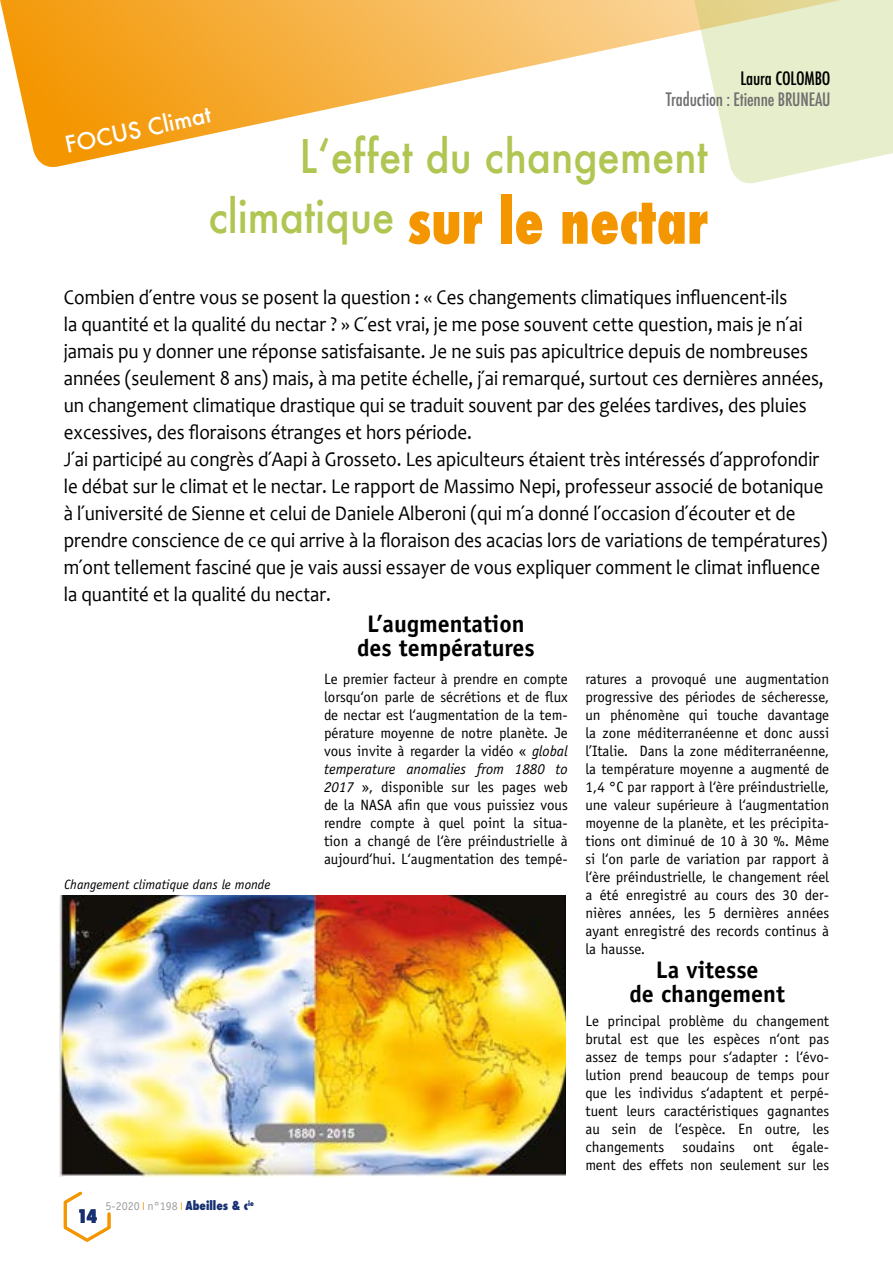
<style>
.page{position:relative;width:893px;height:1263px;background:#fff}
.page>*{position:absolute;margin:0;border:0;box-sizing:border-box;transform-origin:0 0}
.t1{font:800 condensed 60px "Futura";color:#f49600;scale:.9 1}
.t2{font:500 45px "Futura";color:#b0c652;scale:.9 1}
.t3{font:700 24px/24px "Officina Sans";color:#000;text-align:center}
.t4{font:500 22.5px "Futura";color:#fff}
.t5{font:21px/27px "Candara";color:#000;scale:.9 1}
.t6{font:500 condensed 18px "Futura";letter-spacing:-.01em;color:#706f6f}
.t7{font:500 condensed 18px "Futura";letter-spacing:-.01em;color:#000}
.t8{font:800 condensed 18px "Futura";color:#163072}
.t9{font:15px/18px "Officina Sans";color:#000;text-align:justify}
.t10{font:italic 13.5px "Officina Sans";color:#000}
.t11{font:12px "Officina Sans";color:#9d9d9c}
.s1{font-family:"Futura";font-weight:800;font-stretch:condensed;color:#163072}
.s2{font-style:italic}
</style>
<div class="page">
<svg style="left:63px;top:1191px;width:48px;height:51px"></svg>
<svg style="left:0;top:0;width:691px;height:167px"></svg>
<svg style="left:691px;top:0;width:202px;height:184px"></svg>
<img style="left:60px;top:896px;width:506px;height:280px">
<p class="t7" style="left:740px;top:67px;width:92px">Laura COLOMBO</p>
<p class="t6" style="left:666px;top:88px;width:166px">Traduction : Etienne BRUNEAU</p>
<h2 class="t2" style="left:300px;top:126px;width:455px">L‘effet du changement</h2>
<h1 class="t1" style="left:208px;top:181px;width:557px"><sup>climatique</sup> sur le nectar</h1>
<h3 class="t4" style="left:62px;top:130px;width:150px;rotate:-12deg">FOCUS Climat</h3>
<p class="t5" style="left:64px;top:284px;width:850px">Combien dʹentre vous se posent la question : « Ces changements climatiques influencent-ils<br>la quantité et la qualité du nectar ? » Cʹest vrai, je me pose souvent cette question, mais je nʹai jamais pu y donner une réponse satisfaisante. Je ne suis pas apicultrice depuis de nombreuses années (seulement 8 ans) mais, à ma petite échelle, jʹai remarqué, surtout ces dernières années, un changement climatique drastique qui se traduit souvent par des gelées tardives, des pluies excessives, des floraisons étranges et hors période.<br>Jʹai participé au congrès dʹAapi à Grosseto. Les apiculteurs étaient très intéressés dʹapprofondir le débat sur le climat et le nectar. Le rapport de Massimo Nepi, professeur associé de botanique à lʹuniversité de Sienne et celui de Daniele Alberoni (qui mʹa donné lʹoccasion dʹécouter et de prendre conscience de ce qui arrive à la floraison des acacias lors de variations de températures) mʹont tellement fasciné que je vais aussi essayer de vous expliquer comment le climat influence la quantité et la qualité du nectar.</p>
<p class="t10" style="left:64px;top:876px;width:208px">Changement climatique dans le monde</p>
<p class="t8" style="left:77px;top:1204px;width:22px">14</p>
<p class="t11" style="left:105px;top:1199px;width:150px">5-2020 <sup>|</sup> n°198 <sup>|</sup> <span class="s1">Abeilles &amp; c</span><sup>ie</sup></p>
<h3 class="t3" style="left:357px;top:612px;width:179px">L’augmentation des températures</h3>
<p class="t9" style="left:324px;top:670px;width:245px">Le premier facteur à prendre en compte lorsqu‘on parle de sécrétions et de flux de nectar est l‘augmentation de la tem&shy;pérature moyenne de notre planète. Je vous invite à regarder la vidéo « <span class="s2">global temperature anomalies from 1880 to 2017</span> », disponible sur les pages web de la NASA afin que vous puissiez vous rendre compte à quel point la situa&shy;tion a changé de l‘ère préindustrielle à aujourd‘hui. L‘augmentation des tempé-</p>
<p class="t9" style="left:585px;top:670px;width:245px">ratures a provoqué une augmentation progressive des périodes de sécheresse, un phénomène qui touche davantage la zone méditerranéenne et donc aussi l’Italie. Dans la zone méditerranéenne, la température moyenne a augmenté de 1,4 °C par rapport à l‘ère préindustrielle, une valeur supérieure à l‘augmentation moyenne de la planète, et les précipita&shy;tions ont diminué de 10 à 30 %. Même si l‘on parle de variation par rapport à l‘ère préindustrielle, le changement réel a été enregistré au cours des 30 der&shy;nières années, les 5 dernières années ayant enregistré des records continus à la hausse.</p>
<h3 class="t3" style="left:629px;top:958px;width:157px">La vitesse<br>de changement</h3>
<p class="t9" style="left:585px;top:1012px;width:245px">Le principal problème du changement brutal est que les espèces n‘ont pas assez de temps pour s‘adapter : l‘évo&shy;lution prend beaucoup de temps pour que les individus s‘adaptent et perpé&shy;tuent leurs caractéristiques gagnantes au sein de l‘espèce. En outre, les changements soudains ont égale&shy;ment des effets non seulement sur les</p>
</div>
